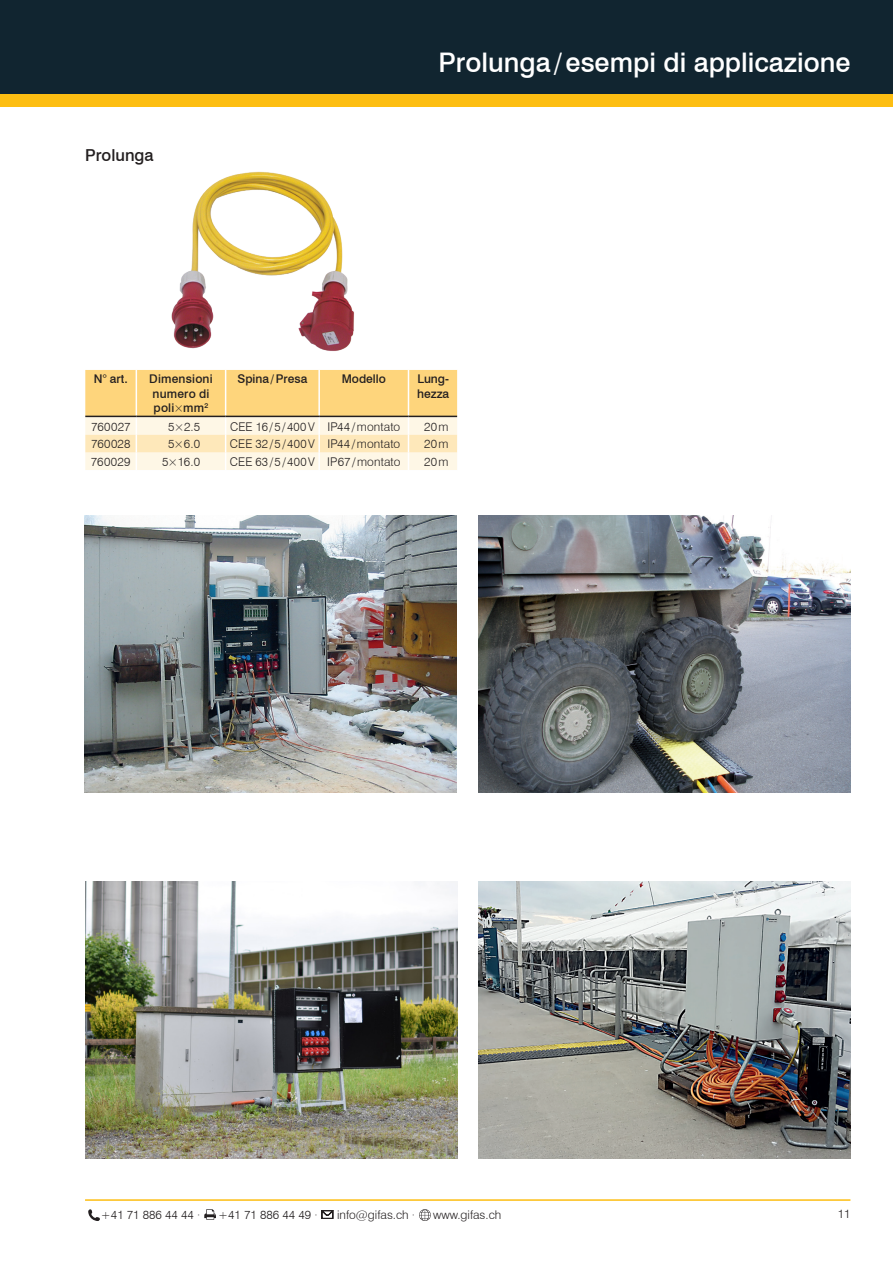
<style>
.page{position:relative;width:893px;height:1263px;background:#fff}
.page>*{position:absolute;margin:0;border:0;box-sizing:border-box;transform-origin:0 0}
.t1{font:500 27px "Swiss 721 BT";color:#fff}
.t2{font:500 16.5px "Swiss 721 BT";color:#231f20}
.t3{font:300 12px "Swiss 721 BT";letter-spacing:.01em;color:#231f20}
.t4{font:500 12px/14.4px "Swiss 721 BT";color:#231f20}
.s1{font-weight:300}
</style>
<div class="page">
<div style="left:0;top:89px;width:893px;height:17px;background:#fdbe12"></div>
<div style="left:0;top:0;width:893px;height:94px;background:#112530"></div>
<hr style="left:85px;top:1199px;width:765px;height:2px;background:#fdbe12">
<svg style="left:88px;top:1209px;width:12px;height:12px"></svg>
<svg style="left:204px;top:1209px;width:12px;height:11px"></svg>
<svg style="left:322px;top:1210px;width:11px;height:9px"></svg>
<svg style="left:419px;top:1209px;width:12px;height:12px"></svg>
<img style="left:478px;top:516px;width:372px;height:276px">
<img style="left:171px;top:171px;width:183px;height:180px">
<img style="left:85px;top:516px;width:372px;height:276px">
<img style="left:85px;top:882px;width:372px;height:276px">
<img style="left:479px;top:882px;width:372px;height:276px">
<svg style="left:85px;top:370px;width:372px;height:100px;background:#fce4ae"></svg>
<hr style="left:85px;top:416px;width:51px;height:1px;background:#231f20">
<hr style="left:136px;top:416px;width:90px;height:1px;background:#231f20">
<hr style="left:226px;top:416px;width:93px;height:1px;background:#231f20">
<hr style="left:319px;top:416px;width:89px;height:1px;background:#231f20">
<hr style="left:408px;top:416px;width:49px;height:1px;background:#231f20">
<h2 class="t2" style="left:85px;top:145px;width:70px">Prolunga</h2>
<h1 class="t1" style="left:438px;top:46px;width:414px">Prolunga/esempi di applicazione</h1>
<p class="t4" style="left:94px;top:372px;width:35px">N° art.</p>
<p class="t4" style="left:149px;top:372px;width:65px">Dimensioni numero di poli<span class="s1">×</span>mm<sup>2</sup></p>
<p class="t4" style="left:237px;top:372px;width:71px">Spina/Presa</p>
<p class="t4" style="left:342px;top:372px;width:46px">Modello</p>
<p class="t4" style="left:417px;top:372px;width:34px">Lung&shy;hezza</p>
<p class="t3" style="left:91px;top:419px;width:41px">760027</p>
<p class="t3" style="left:168px;top:419px;width:33px">5×2.5</p>
<p class="t3" style="left:230px;top:419px;width:172px">CEE 16/5/400V IP44/montato</p>
<p class="t3" style="left:424px;top:419px;width:26px">20m</p>
<p class="t3" style="left:91px;top:437px;width:41px">760028</p>
<p class="t3" style="left:168px;top:437px;width:34px">5×6.0</p>
<p class="t3" style="left:230px;top:437px;width:172px">CEE 32/5/400V IP44/montato</p>
<p class="t3" style="left:424px;top:437px;width:26px">20m</p>
<p class="t3" style="left:91px;top:454px;width:41px">760029</p>
<p class="t3" style="left:162px;top:454px;width:40px">5×16.0</p>
<p class="t3" style="left:230px;top:454px;width:172px">CEE 63/5/400V IP67/montato</p>
<p class="t3" style="left:424px;top:454px;width:26px">20m</p>
<p class="t3" style="left:101px;top:1207px;width:101px">+41 71 886 44 44 ·</p>
<p class="t3" style="left:218px;top:1207px;width:101px">+41 71 886 44 49 ·</p>
<p class="t3" style="left:337px;top:1207px;width:80px">info@gifas.ch ·</p>
<p class="t3" style="left:433px;top:1207px;width:70px">www.gifas.ch</p>
<p class="t3" style="left:838px;top:1207px;width:14px">11</p>
</div>
